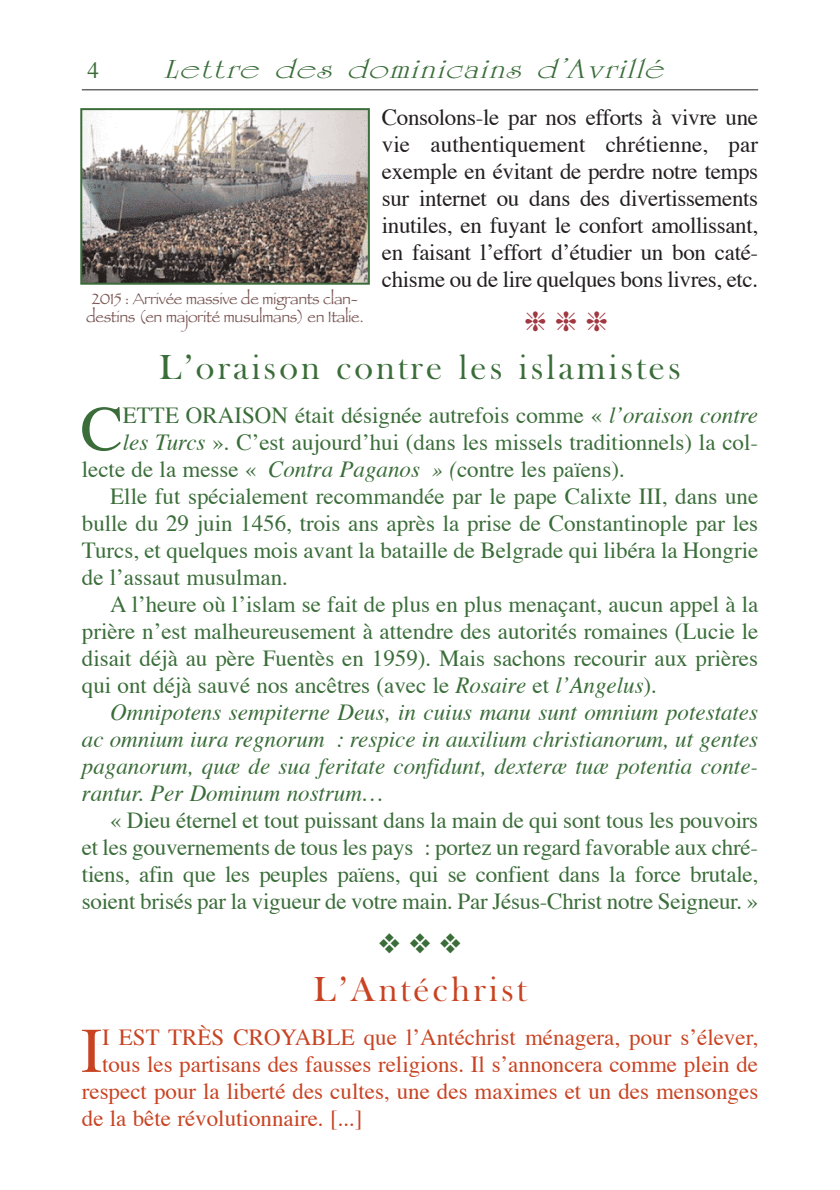
<style>
.page{position:relative;width:840px;height:1190px;background:#fff}
.page>*{position:absolute;margin:0;border:0;box-sizing:border-box;transform-origin:0 0}
.t1{font:63.8px "Times";color:#3a6d39}
.t2{font:63.8px "Times";color:#c84322}
.t3{font:36px "Bask Old Face";letter-spacing:.085em;color:#3a6d39}
.t4{font:36px "Bask Old Face";letter-spacing:.09em;color:#c84322}
.t5{font:italic 28px "University Roman";letter-spacing:.045em;color:#3a6d39;scale:1.4 1}
.t6{font:28px "Zapf Dingbats ITC";color:#a13741}
.t7{font:28px "Zapf Dingbats ITC";color:#3a6d39}
.t8{font:23px/27px "Times";color:#3a6d39;text-align:justify}
.t9{font:23px/27px "Times";letter-spacing:-.015em;color:#231f20;text-align:justify}
.t10{font:23px "Times";color:#c84322}
.t11{font:italic 23px "Times";color:#3a6d39}
.t12{font:16px/18px "Papyrus";letter-spacing:-.02em;color:#775451;text-align:center}
.s1{font-style:italic}
</style>
<div class="page">
<hr style="left:82px;top:89px;width:676px;height:1px;background:#231f20">
<img style="left:83px;top:111px;width:284px;height:171px">
<div style="left:80px;top:108px;width:290px;height:177px;border:2px solid #3a6d39"></div>
<p class="t8" style="left:88px;top:59px;width:13px">4</p>
<p class="t5" style="left:164px;top:58px;width:364px">Lettre des dominicains d ’Avrillé</p>
<p class="t9" style="left:382px;top:106px;width:378px">Consolons-le par nos efforts à vivre une vie authentiquement chrétienne, par exemple en évitant de perdre notre temps sur internet ou dans des divertissements inutiles, en fuyant le confort amollissant, en faisant l’effort d’étudier un bon caté&shy;chisme ou de lire quelques bons livres, etc.</p>
<p class="t6" style="left:524px;top:311px;width:85px">❈ ❈ ❈</p>
<h2 class="t3" style="left:159px;top:354px;width:523px">L’oraison contre les islamistes</h2>
<h1 class="t1" style="left:81px;top:402px;width:44px">C</h1>
<p class="t8" style="left:123px;top:404px;width:637px">ETTE ORAISON était désignée autrefois comme « <span class="s1">l’oraison contre</span></p>
<p class="t12" style="left:86px;top:290px;width:279px">2015 : Arrivée massive de migrants clan&shy;destins (en majorité musulmans) en Italie.</p>
<p class="t8" style="left:123px;top:431px;width:637px"><span class="s1">les Turcs</span> ». C’est aujourd’hui (dans les missels traditionnels) la col-</p>
<p class="t8" style="left:82px;top:458px;width:544px">lecte de la messe « <span class="s1">Contra Paganos » (</span>contre les païens).</p>
<p class="t8" style="left:110px;top:485px;width:650px">Elle fut spécialement recommandée par le pape Calixte III, dans une</p>
<p class="t8" style="left:82px;top:512px;width:678px">bulle du 29 juin 1456, trois ans après la prise de Constantinople par les</p>
<p class="t8" style="left:82px;top:539px;width:678px">Turcs, et quelques mois avant la bataille de Belgrade qui libéra la Hongrie</p>
<p class="t8" style="left:82px;top:566px;width:208px">de l’assaut musulman.</p>
<p class="t8" style="left:110px;top:593px;width:650px">A l’heure où l’islam se fait de plus en plus menaçant, aucun appel à la</p>
<p class="t8" style="left:82px;top:620px;width:678px">prière n’est malheureusement à attendre des autorités romaines (Lucie le</p>
<p class="t8" style="left:82px;top:647px;width:678px">disait déjà au père Fuentès en 1959). Mais sachons recourir aux prières</p>
<p class="t8" style="left:82px;top:674px;width:577px">qui ont déjà sauvé nos ancêtres (avec le <span class="s1">Rosaire</span> et <span class="s1">l’Angelus</span>).</p>
<p class="t11" style="left:110px;top:703px;width:649px">Omnipotens sempiterne Deus, in cuius manu sunt omnium potestates</p>
<p class="t11" style="left:82px;top:730px;width:678px">ac omnium iura regnorum : respice in auxilium christianorum, ut gentes</p>
<p class="t11" style="left:82px;top:757px;width:678px">paganorum, quæ de sua feritate confidunt, dexteræ tuæ potentia conte-</p>
<p class="t11" style="left:82px;top:784px;width:302px">rantur. Per Dominum nostrum…</p>
<p class="t8" style="left:82px;top:809px;width:678px;text-indent:28px">« Dieu éternel et tout puissant dans la main de qui sont tous les pouvoirs et les gouvernements de tous les pays : portez un regard favorable aux chré&shy;tiens, afin que les peuples païens, qui se confient dans la force brutale, soient brisés par la vigueur de votre main. Par Jésus-Christ notre Seigneur. »</p>
<p class="t7" style="left:379px;top:933px;width:84px">❖ ❖ ❖</p>
<h2 class="t4" style="left:314px;top:976px;width:214px">L’Antéchrist</h2>
<h1 class="t2" style="left:81px;top:1024px;width:23px">I</h1>
<p class="t10" style="left:102px;top:1028px;width:658px">I EST TRÈS CROYABLE que l’Antéchrist ménagera, pour s’élever,</p>
<p class="t10" style="left:102px;top:1055px;width:658px">tous les partisans des fausses religions. Il s’annoncera comme plein de</p>
<p class="t10" style="left:82px;top:1082px;width:678px">respect pour la liberté des cultes, une des maximes et un des mensonges</p>
<p class="t10" style="left:82px;top:1109px;width:282px">de la bête révolutionnaire. [...]</p>
</div>
